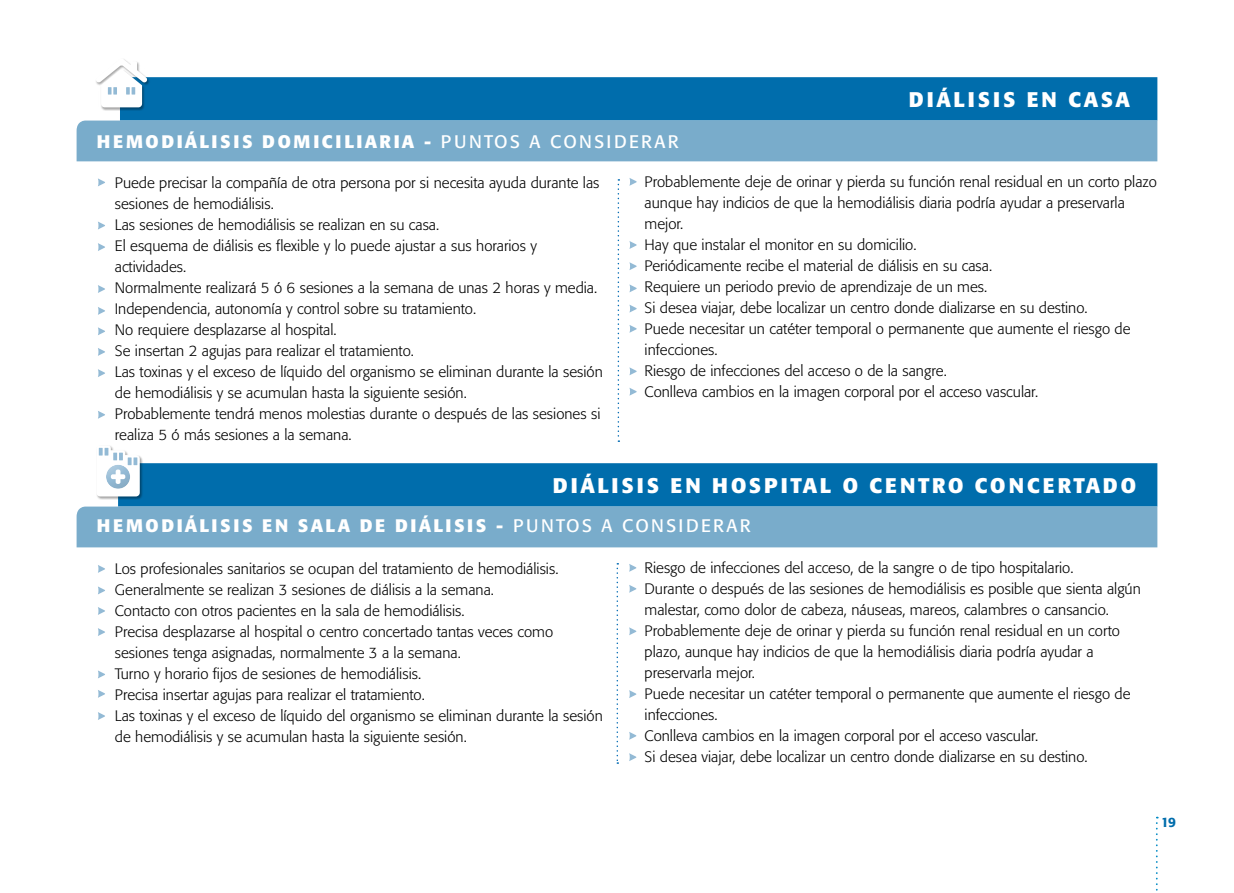
<style>
.page{position:relative;width:1234px;height:893px;background:#fff}
.page>*{position:absolute;margin:0;border:0;box-sizing:border-box;transform-origin:0 0}
.t1{font:700 21px "Formata";letter-spacing:.135em;color:#fff}
.t2{font:700 18px "Formata";letter-spacing:.145em;color:#fff}
.t3{font:300 15px/21px "Formata";color:#000}
.t4{font:500 13.5px "Formata";color:#006dac}
.s1{font-weight:400}
</style>
<div class="page">
<svg style="left:1156px;top:817px;width:1px;height:74px"></svg>
<div style="left:118px;top:463px;width:1039px;height:44px;background:#006dac"></div>
<div style="left:77px;top:507px;width:1080px;height:40px;background:#79accb"></div>
<div style="left:96px;top:445px;width:47px;height:55px;background:#000;opacity:.35"></div>
<svg style="left:96px;top:445px;width:44px;height:51px"></svg>
<svg style="left:616px;top:563px;width:2px;height:201px"></svg>
<svg style="left:98px;top:565px;width:7px;height:8px"></svg>
<svg style="left:98px;top:586px;width:7px;height:8px"></svg>
<svg style="left:98px;top:607px;width:7px;height:8px"></svg>
<svg style="left:98px;top:628px;width:7px;height:8px"></svg>
<svg style="left:98px;top:670px;width:7px;height:8px"></svg>
<svg style="left:98px;top:690px;width:7px;height:8px"></svg>
<svg style="left:98px;top:712px;width:7px;height:8px"></svg>
<svg style="left:629px;top:564px;width:8px;height:8px"></svg>
<svg style="left:629px;top:585px;width:8px;height:8px"></svg>
<svg style="left:629px;top:627px;width:8px;height:8px"></svg>
<svg style="left:629px;top:690px;width:8px;height:8px"></svg>
<svg style="left:629px;top:732px;width:8px;height:8px"></svg>
<svg style="left:629px;top:753px;width:8px;height:8px"></svg>
<div style="left:120px;top:77px;width:1037px;height:44px;background:#006dac"></div>
<div style="left:77px;top:121px;width:1080px;height:40px;background:#79accb"></div>
<svg style="left:617px;top:179px;width:2px;height:263px"></svg>
<div style="left:95px;top:58px;width:56px;height:53px;background:#000;opacity:.35"></div>
<svg style="left:96px;top:58px;width:51px;height:49px"></svg>
<svg style="left:98px;top:178px;width:7px;height:8px"></svg>
<svg style="left:98px;top:222px;width:7px;height:7px"></svg>
<svg style="left:98px;top:243px;width:7px;height:8px"></svg>
<svg style="left:98px;top:285px;width:7px;height:8px"></svg>
<svg style="left:98px;top:307px;width:7px;height:8px"></svg>
<svg style="left:98px;top:327px;width:7px;height:8px"></svg>
<svg style="left:98px;top:348px;width:7px;height:8px"></svg>
<svg style="left:98px;top:369px;width:7px;height:8px"></svg>
<svg style="left:98px;top:411px;width:7px;height:8px"></svg>
<svg style="left:629px;top:178px;width:8px;height:8px"></svg>
<svg style="left:629px;top:241px;width:8px;height:8px"></svg>
<svg style="left:629px;top:262px;width:8px;height:8px"></svg>
<svg style="left:629px;top:284px;width:8px;height:8px"></svg>
<svg style="left:629px;top:305px;width:8px;height:8px"></svg>
<svg style="left:629px;top:325px;width:8px;height:8px"></svg>
<svg style="left:629px;top:367px;width:8px;height:8px"></svg>
<svg style="left:629px;top:388px;width:8px;height:8px"></svg>
<p class="t2" style="left:97px;top:130px;width:583px">HEMODIÁLISIS DOMICILIARIA - <span class="s1">PUNTOS A CONSIDERAR</span></p>
<h1 class="t1" style="left:908px;top:86px;width:222px">DIÁLISIS EN CASA</h1>
<p class="t3" style="left:115px;top:172px;width:489px">Puede precisar la compañía de otra persona por si necesita ayuda durante las sesiones de hemodiálisis.<br>Las sesiones de hemodiálisis se realizan en su casa.<br>El esquema de diálisis es flexible y lo puede ajustar a sus horarios y actividades.<br>Normalmente realizará 5 ó 6 sesiones a la semana de unas 2 horas y media.<br>Independencia, autonomía y control sobre su tratamiento.<br>No requiere desplazarse al hospital.<br>Se insertan 2 agujas para realizar el tratamiento.<br>Las toxinas y el exceso de líquido del organismo se eliminan durante la sesión de hemodiálisis y se acumulan hasta la siguiente sesión.<br>Probablemente tendrá menos molestias durante o después de las sesiones si realiza 5 ó más sesiones a la semana.</p>
<p class="t3" style="left:644px;top:171px;width:513px">Probablemente deje de orinar y pierda su función renal residual en un corto plazo aunque hay indicios de que la hemodiálisis diaria podría ayudar a preservarla mejor.<br>Hay que instalar el monitor en su domicilio.<br>Periódicamente recibe el material de diálisis en su casa.<br>Requiere un periodo previo de aprendizaje de un mes.<br>Si desea viajar, debe localizar un centro donde dializarse en su destino.<br>Puede necesitar un catéter temporal o permanente que aumente el riesgo de infecciones.<br>Riesgo de infecciones del acceso o de la sangre.<br>Conlleva cambios en la imagen corporal por el acceso vascular.</p>
<h1 class="t1" style="left:552px;top:472px;width:584px">DIÁLISIS EN HOSPITAL O CENTRO CONCERTADO</h1>
<p class="t2" style="left:97px;top:514px;width:655px">HEMODIÁLISIS EN SALA DE DIÁLISIS - <span class="s1">PUNTOS A CONSIDERAR</span></p>
<p class="t3" style="left:115px;top:558px;width:489px">Los profesionales sanitarios se ocupan del tratamiento de hemodiálisis.<br>Generalmente se realizan 3 sesiones de diálisis a la semana.<br>Contacto con otros pacientes en la sala de hemodiálisis.<br>Precisa desplazarse al hospital o centro concertado tantas veces como sesiones tenga asignadas, normalmente 3 a la semana.<br>Turno y horario fijos de sesiones de hemodiálisis.<br>Precisa insertar agujas para realizar el tratamiento.<br>Las toxinas y el exceso de líquido del organismo se eliminan durante la sesión de hemodiálisis y se acumulan hasta la siguiente sesión.</p>
<p class="t3" style="left:644px;top:557px;width:497px">Riesgo de infecciones del acceso, de la sangre o de tipo hospitalario.<br>Durante o después de las sesiones de hemodiálisis es posible que sienta algún malestar, como dolor de cabeza, náuseas, mareos, calambres o cansancio.<br>Probablemente deje de orinar y pierda su función renal residual en un corto plazo, aunque hay indicios de que la hemodiálisis diaria podría ayudar a preservarla mejor.<br>Puede necesitar un catéter temporal o permanente que aumente el riesgo de infecciones.<br>Conlleva cambios en la imagen corporal por el acceso vascular.<br>Si desea viajar, debe localizar un centro donde dializarse en su destino.</p>
<p class="t4" style="left:1160px;top:814px;width:17px">19</p>
</div>
